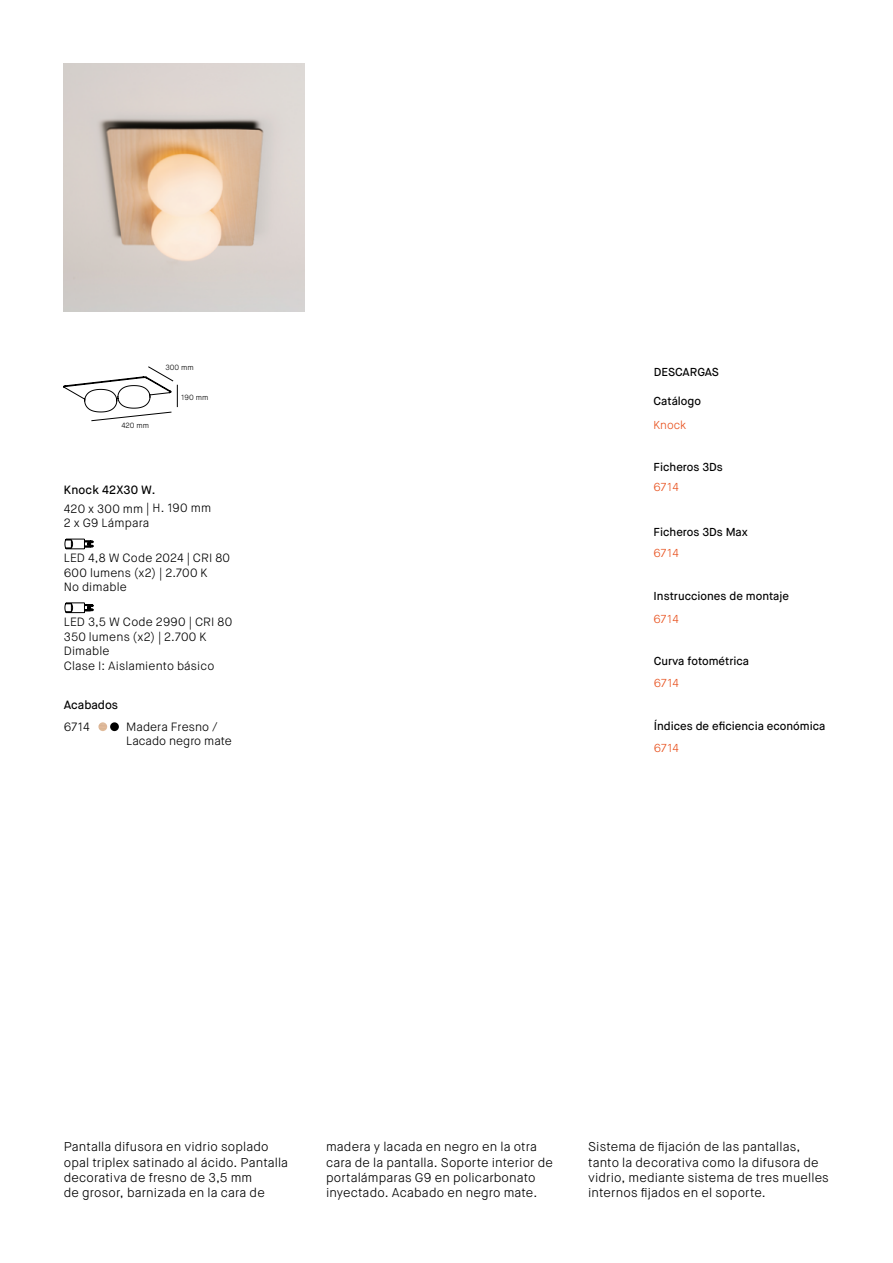
<style>
.page{position:relative;width:893px;height:1263px;background:#fff}
.page>*{position:absolute;margin:0;border:0;box-sizing:border-box;transform-origin:0 0}
.t1{font:300 12.75px/15.3px "Maison Neue";letter-spacing:.01em;color:#000}
.t2{font:300 12px/14.4px "Maison Neue";letter-spacing:.015em;color:#000}
.t3{font:500 12px "Maison Neue";letter-spacing:.02em;color:#000}
.t4{font:500 12px "Maison Neue";color:#000}
.t5{font:500 11.55px "Maison Neue";color:#000}
.t6{font:300 11.55px "Maison Neue";color:#e8511e}
.t7{font:300 7.5px "Maison Neue";color:#000}
</style>
<div class="page">
<img style="left:64px;top:64px;width:241px;height:247px">
<svg style="left:98px;top:722px;width:9px;height:9px"></svg>
<div style="left:110px;top:722px;width:9px;height:9px;background:#000;border-radius:50%"></div>
<svg style="left:65px;top:539px;width:28px;height:10px"></svg>
<svg style="left:65px;top:602px;width:28px;height:11px"></svg>
<svg style="left:64px;top:367px;width:114px;height:54px"></svg>
<p class="t7" style="left:165px;top:363px;width:30px">300 mm</p>
<p class="t7" style="left:121px;top:421px;width:29px">420 mm</p>
<p class="t7" style="left:181px;top:393px;width:29px">190 mm</p>
<p class="t3" style="left:64px;top:483px;width:93px">Knock 42X30 W.</p>
<p class="t2" style="left:64px;top:502px;width:149px;line-height:13.6px">420 x 300 mm | H. 190 mm<br>2 x G9 Lámpara</p>
<p class="t2" style="left:64px;top:551px;width:168px">LED 4,8 W Code 2024 | CRI 80<br>600 lumens (x2) | 2.700 K<br>No dimable</p>
<p class="t2" style="left:64px;top:615px;width:170px">LED 3,5 W Code 2990 | CRI 80<br>350 lumens (x2) | 2.700 K<br>Dimable<br>Clase I: Aislamiento básico</p>
<p class="t4" style="left:64px;top:697px;width:56px">Acabados</p>
<p class="t2" style="left:64px;top:720px;width:28px">6714</p>
<p class="t2" style="left:126px;top:720px;width:107px">Madera Fresno /<br>Lacado negro mate</p>
<p class="t5" style="left:654px;top:364px;width:67px">DESCARGAS</p>
<p class="t5" style="left:654px;top:393px;width:49px">Catálogo</p>
<p class="t6" style="left:654px;top:418px;width:34px">Knock</p>
<p class="t5" style="left:654px;top:459px;width:71px">Ficheros 3Ds</p>
<p class="t6" style="left:654px;top:480px;width:27px">6714</p>
<p class="t5" style="left:654px;top:525px;width:96px">Ficheros 3Ds Max</p>
<p class="t6" style="left:654px;top:546px;width:27px">6714</p>
<p class="t5" style="left:654px;top:589px;width:137px">Instrucciones de montaje</p>
<p class="t6" style="left:654px;top:611px;width:27px">6714</p>
<p class="t5" style="left:654px;top:654px;width:97px">Curva fotométrica</p>
<p class="t6" style="left:654px;top:676px;width:27px">6714</p>
<p class="t5" style="left:654px;top:718px;width:173px">Índices de eficiencia económica</p>
<p class="t6" style="left:654px;top:740px;width:27px">6714</p>
<p class="t1" style="left:64px;top:1139px;width:226px">Pantalla difusora en vidrio soplado opal triplex satinado al ácido. Pantalla decorativa de fresno de 3,5 mm<br>de grosor, barnizada en la cara de</p>
<p class="t1" style="left:326px;top:1139px;width:229px">madera y lacada en negro en la otra cara de la pantalla. Soporte interior de portalámparas G9 en policarbonato inyectado. Acabado en negro mate.</p>
<p class="t1" style="left:588px;top:1139px;width:242px">Sistema de fijación de las pantallas, tanto la decorativa como la difusora de vidrio, mediante sistema de tres muelles internos fijados en el soporte.</p>
</div>
